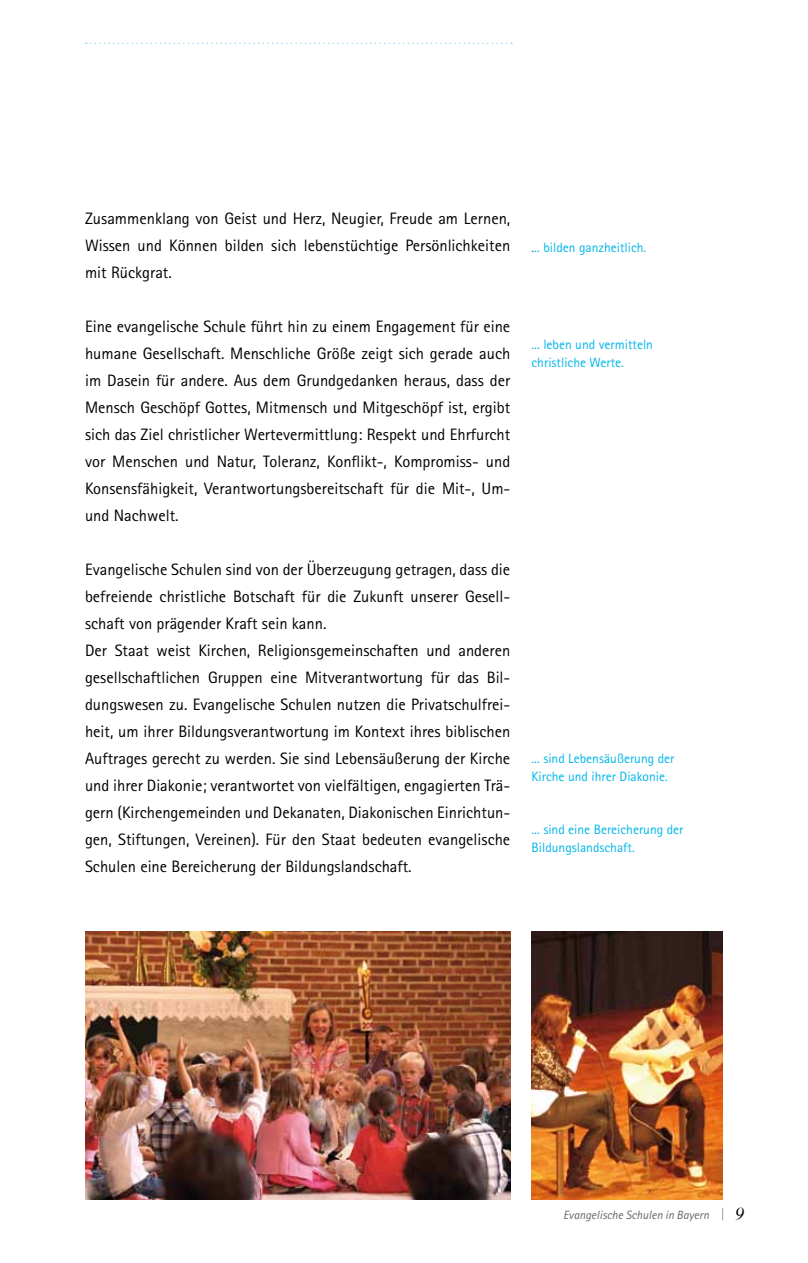
<style>
.page{position:relative;width:808px;height:1263px;background:#fff}
.page>*{position:absolute;margin:0;border:0;box-sizing:border-box;transform-origin:0 0}
.t1{font:italic 18px "Times";color:#000}
.t2{font:16.5px/27px "Rotis Sans Serif Pro";color:#000;text-align:justify}
.t3{font:13.5px/18px "Rotis Sans Serif Pro";color:#00b6e8}
.t4{font:italic 12px "Rotis Sans Serif";color:#646567}
.s1{color:#646567}
</style>
<div class="page">
<svg style="left:722px;top:1208px;width:1px;height:12px"></svg>
<svg style="left:86px;top:43px;width:426px;height:1px"></svg>
<img style="left:85px;top:932px;width:425px;height:267px">
<img style="left:531px;top:932px;width:192px;height:267px">
<p class="t2" style="left:85px;top:205px;width:427px">Zusammenklang von Geist und Herz, Neugier, Freude am Lernen, Wissen und Können bilden sich lebenstüchtige Persönlichkeiten mit Rückgrat.</p>
<p class="t2" style="left:85px;top:313px;width:427px">Eine evangelische Schule führt hin zu einem Engagement für eine humane Gesellschaft. Menschliche Größe zeigt sich gerade auch im Dasein für andere. Aus dem Grundgedanken heraus, dass der Mensch Geschöpf Gottes, Mitmensch und Mitgeschöpf ist, ergibt sich das Ziel christlicher Wertevermittlung: Respekt und Ehrfurcht vor Menschen und Natur, Toleranz, Konflikt-, Kompromiss- und Konsensfähigkeit, Verantwortungsbereitschaft für die Mit-, Um&shy;und Nachwelt.</p>
<p class="t2" style="left:85px;top:556px;width:427px;text-align:left">Evangelische Schulen sind von der Überzeugung getragen, dass die befreiende christliche Botschaft für die Zukunft unserer Gesell&shy;schaft von prägender Kraft sein kann.<br>Der Staat weist Kirchen, Religionsgemeinschaften und anderen gesellschaftlichen Gruppen eine Mitverantwortung für das Bil&shy;dungswesen zu. Evangelische Schulen nutzen die Privatschulfrei&shy;heit, um ihrer Bildungsverantwortung im Kontext ihres biblischen Auftrages gerecht zu werden. Sie sind Lebensäußerung der Kirche und ihrer Diakonie; verantwortet von vielfältigen, engagierten Trä&shy;gern (Kirchengemeinden und Dekanaten, Diakonischen Einrichtun&shy;gen, Stiftungen, Vereinen). Für den Staat bedeuten evangelische Schulen eine Bereicherung der Bildungslandschaft.</p>
<p class="t3" style="left:531px;top:238px;width:116px"><span class="s1">.</span>.. bilden ganzheitlich.</p>
<p class="t3" style="left:531px;top:336px;width:123px">... leben und vermitteln christliche Werte.</p>
<p class="t3" style="left:531px;top:750px;width:144px">... sind Lebensäußerung der<br>Kirche und ihrer Diakonie.</p>
<p class="t3" style="left:531px;top:820px;width:153px">... sind eine Bereicherung der<br>Bildungslandschaft.</p>
<p class="t4" style="left:563px;top:1208px;width:147px">Evangelische Schulen in Bayern</p>
<p class="t1" style="left:735px;top:1198px;width:10px">9</p>
</div>
